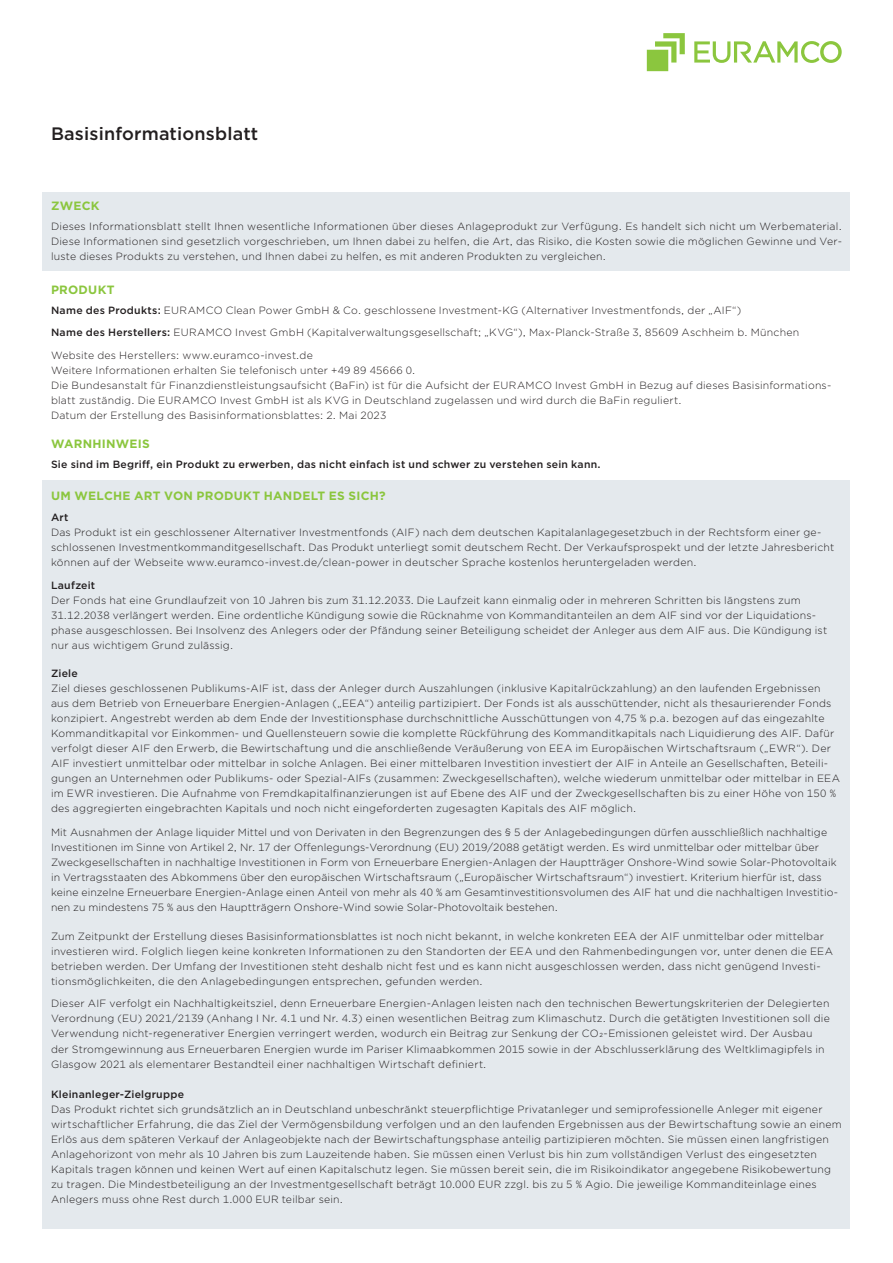
<style>
.page{position:relative;width:893px;height:1263px;background:#fff}
.page>*{position:absolute;margin:0;border:0;box-sizing:border-box;transform-origin:0 0}
.t1{font:500 18px "Gotham";letter-spacing:.01em;color:#231f20}
.t2{font:700 12px "Gotham";letter-spacing:.02em;color:#8bc63e}
.t3{font:300 10.5px/15px "Gotham";letter-spacing:.02em;color:#231f20}
.t4{font:500 10.5px "Gotham";letter-spacing:.02em;color:#231f20}
.s1{font-weight:500}
</style>
<div class="page">
<div style="left:43px;top:480px;width:807px;height:749px;background:#e4e9ed"></div>
<div style="left:43px;top:192px;width:807px;height:79px;background:#e4e9ed"></div>
<svg style="left:647px;top:33px;width:38px;height:38px"></svg>
<svg style="left:694px;top:41px;width:148px;height:22px"></svg>
<h1 class="t1" style="left:51px;top:122px;width:209px">Basisinformationsblatt</h1>
<p class="t2" style="left:51px;top:198px;width:50px">ZWECK</p>
<p class="t3" style="left:51px;top:218px;width:792px;text-align:justify">Dieses Informationsblatt stellt Ihnen wesentliche Informationen über dieses Anlageprodukt zur Verfügung. Es handelt sich nicht um Werbematerial.<br>Diese Informationen sind gesetzlich vorgeschrieben, um Ihnen dabei zu helfen, die Art, das Risiko, die Kosten sowie die möglichen Gewinne und Ver&shy;luste dieses Produkts zu verstehen, und Ihnen dabei zu helfen, es mit anderen Produkten zu vergleichen.</p>
<p class="t2" style="left:51px;top:282px;width:65px">PRODUKT</p>
<p class="t3" style="left:51px;top:299px;width:750px;line-height:22.5px"><span class="s1">Name des Produkts:</span> EURAMCO Clean Power GmbH &amp; Co. geschlossene Investment-KG (Alternativer Investmentfonds, der „AIF“)<br><span class="s1">Name des Herstellers:</span> EURAMCO Invest GmbH (Kapitalverwaltungsgesellschaft; „KVG“), Max-Planck-Straße 3, 85609 Aschheim b. München<br>Website des Herstellers: www.euramco-invest.de</p>
<p class="t3" style="left:51px;top:362px;width:782px">Weitere Informationen erhalten Sie telefonisch unter +49 89 45666 0.<br>Die Bundesanstalt für Finanzdienstleistungsaufsicht (BaFin) ist für die Aufsicht der EURAMCO Invest GmbH in Bezug auf dieses Basisinformations&shy;blatt zuständig. Die EURAMCO Invest GmbH ist als KVG in Deutschland zugelassen und wird durch die BaFin reguliert.<br>Datum der Erstellung des Basisinformationsblattes: 2. Mai 2023</p>
<p class="t2" style="left:51px;top:435px;width:100px">WARNHINWEIS</p>
<p class="t4" style="left:51px;top:457px;width:551px">Sie sind im Begriff, ein Produkt zu erwerben, das nicht einfach ist und schwer zu verstehen sein kann.</p>
<p class="t2" style="left:51px;top:487px;width:336px">UM WELCHE ART VON PRODUKT HANDELT ES SICH?</p>
<p class="t4" style="left:51px;top:510px;width:19px">Art</p>
<p class="t3" style="left:51px;top:524px;width:785px">Das Produkt ist ein geschlossener Alternativer Investmentfonds (AIF) nach dem deutschen Kapitalanlagegesetzbuch in der Rechtsform einer ge&shy;schlossenen Investmentkommanditgesellschaft. Das Produkt unterliegt somit deutschem Recht. Der Verkaufsprospekt und der letzte Jahresbericht können auf der Webseite www.euramco-invest.de/clean-power in deutscher Sprache kostenlos heruntergeladen werden.</p>
<p class="t4" style="left:51px;top:579px;width:46px">Laufzeit</p>
<p class="t3" style="left:51px;top:593px;width:778px">Der Fonds hat eine Grundlaufzeit von 10 Jahren bis zum 31.12.2033. Die Laufzeit kann einmalig oder in mehreren Schritten bis längstens zum 31.12.2038 verlängert werden. Eine ordentliche Kündigung sowie die Rücknahme von Kommanditanteilen an dem AIF sind vor der Liquidations&shy;phase ausgeschlossen. Bei Insolvenz des Anlegers oder der Pfändung seiner Beteiligung scheidet der Anleger aus dem AIF aus. Die Kündigung ist nur aus wichtigem Grund zulässig.</p>
<p class="t4" style="left:51px;top:666px;width:28px">Ziele</p>
<p class="t3" style="left:51px;top:681px;width:790px">Ziel dieses geschlossenen Publikums-AIF ist, dass der Anleger durch Auszahlungen (inklusive Kapitalrückzahlung) an den laufenden Ergebnissen aus dem Betrieb von Erneuerbare Energien-Anlagen („EEA“) anteilig partizipiert. Der Fonds ist als ausschüttender, nicht als thesaurierender Fonds konzipiert. Angestrebt werden ab dem Ende der Investitionsphase durchschnittliche Ausschüttungen von 4,75 % p.a. bezogen auf das eingezahlte Kommanditkapital vor Einkommen- und Quellensteuern sowie die komplette Rückführung des Kommanditkapitals nach Liquidierung des AIF. Dafür verfolgt dieser AIF den Erwerb, die Bewirtschaftung und die anschließende Veräußerung von EEA im Europäischen Wirtschaftsraum („EWR“). Der AIF investiert unmittelbar oder mittelbar in solche Anlagen. Bei einer mittelbaren Investition investiert der AIF in Anteile an Gesellschaften, Beteili&shy;gungen an Unternehmen oder Publikums- oder Spezial-AIFs (zusammen: Zweckgesellschaften), welche wiederum unmittelbar oder mittelbar in EEA im EWR investieren. Die Aufnahme von Fremdkapitalfinanzierungen ist auf Ebene des AIF und der Zweckgesellschaften bis zu einer Höhe von 150 % des aggregierten eingebrachten Kapitals und noch nicht eingeforderten zugesagten Kapitals des AIF möglich.</p>
<p class="t3" style="left:51px;top:824px;width:788px">Mit Ausnahmen der Anlage liquider Mittel und von Derivaten in den Begrenzungen des § 5 der Anlagebedingungen dürfen ausschließlich nachhaltige Investitionen im Sinne von Artikel 2, Nr. 17 der Offenlegungs-Verordnung (EU) 2019/2088 getätigt werden. Es wird unmittelbar oder mittelbar über Zweckgesellschaften in nachhaltige Investitionen in Form von Erneuerbare Energien-Anlagen der Hauptträger Onshore-Wind sowie Solar-Photovoltaik in Vertragsstaaten des Abkommens über den europäischen Wirtschaftsraum („Europäischer Wirtschaftsraum“) investiert. Kriterium hierfür ist, dass keine einzelne Erneuerbare Energien-Anlage einen Anteil von mehr als 40 % am Gesamtinvestitionsvolumen des AIF hat und die nachhaltigen Investitio&shy;nen zu mindestens 75 % aus den Hauptträgern Onshore-Wind sowie Solar-Photovoltaik bestehen.</p>
<p class="t3" style="left:51px;top:928px;width:783px">Zum Zeitpunkt der Erstellung dieses Basisinformationsblattes ist noch nicht bekannt, in welche konkreten EEA der AIF unmittelbar oder mittelbar investieren wird. Folglich liegen keine konkreten Informationen zu den Standorten der EEA und den Rahmenbedingungen vor, unter denen die EEA betrieben werden. Der Umfang der Investitionen steht deshalb nicht fest und es kann nicht ausgeschlossen werden, dass nicht genügend Investi&shy;tionsmöglichkeiten, die den Anlagebedingungen entsprechen, gefunden werden.</p>
<p class="t3" style="left:51px;top:996px;width:780px">Dieser AIF verfolgt ein Nachhaltigkeitsziel, denn Erneuerbare Energien-Anlagen leisten nach den technischen Bewertungskriterien der Delegierten Verordnung (EU) 2021/2139 (Anhang I Nr. 4.1 und Nr. 4.3) einen wesentlichen Beitrag zum Klimaschutz. Durch die getätigten Investitionen soll die Verwendung nicht-regenerativer Energien verringert werden, wodurch ein Beitrag zur Senkung der CO2-Emissionen geleistet wird. Der Ausbau der Stromgewinnung aus Erneuerbaren Energien wurde im Pariser Klimaabkommen 2015 sowie in der Abschlusserklärung des Weltklimagipfels in Glasgow 2021 als elementarer Bestandteil einer nachhaltigen Wirtschaft definiert.</p>
<p class="t4" style="left:51px;top:1087px;width:135px">Kleinanleger-Zielgruppe</p>
<p class="t3" style="left:51px;top:1101px;width:792px">Das Produkt richtet sich grundsätzlich an in Deutschland unbeschränkt steuerpflichtige Privatanleger und semiprofessionelle Anleger mit eigener wirtschaftlicher Erfahrung, die das Ziel der Vermögensbildung verfolgen und an den laufenden Ergebnissen aus der Bewirtschaftung sowie an einem Erlös aus dem späteren Verkauf der Anlageobjekte nach der Bewirtschaftungsphase anteilig partizipieren möchten. Sie müssen einen langfristigen Anlagehorizont von mehr als 10 Jahren bis zum Lauzeitende haben. Sie müssen einen Verlust bis hin zum vollständigen Verlust des eingesetzten Kapitals tragen können und keinen Wert auf einen Kapitalschutz legen. Sie müssen bereit sein, die im Risikoindikator angegebene Risikobewertung zu tragen. Die Mindestbeteiligung an der Investmentgesellschaft beträgt 10.000 EUR zzgl. bis zu 5 % Agio. Die jeweilige Kommanditeinlage eines Anlegers muss ohne Rest durch 1.000 EUR teilbar sein.</p>
</div>
